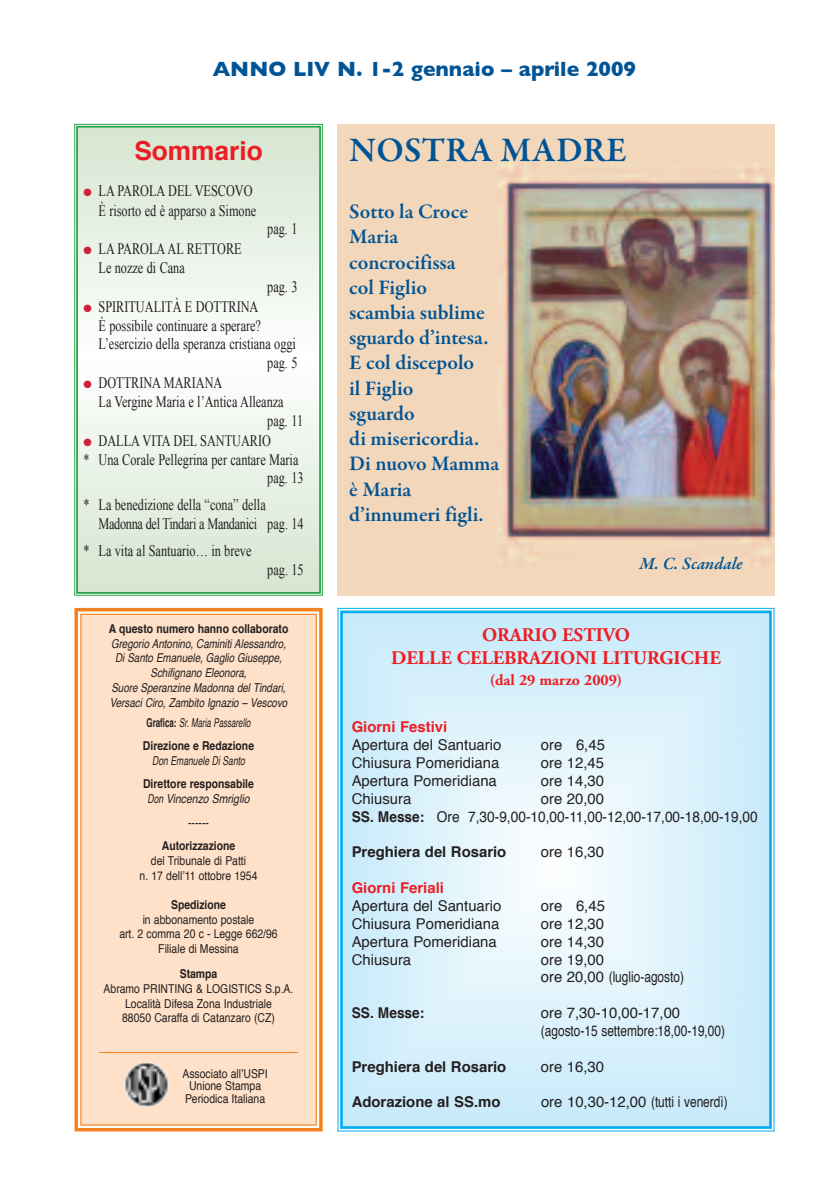
<style>
.page{position:relative;width:834px;height:1196px;background:#fff}
.page>*{position:absolute;margin:0;border:0;box-sizing:border-box;transform-origin:0 0}
.t1{font:600 35px "Garamond Premr Pro";letter-spacing:.01em;color:#005495}
.t2{font:700 26.25px "Helvetica";color:#ee1d23}
.t3{font:600 21px/25.2px "Garamond Premr Pro";color:#005495}
.t4{font:700 21px "Gill Sans";color:#005495}
.t5{font:700 19.25px/23.1px "Adobe Garamond Pro";color:#ee1d23;text-align:center}
.t6{font:italic 600 17.5px "Garamond Premr Pro";color:#005495}
.t7{font:15.92px/19.1px "Times New Roman";color:#231f20;scale:.77 1}
.t8{font:700 15.75px "Adobe Garamond Pro";color:#ee1d23}
.t9{font:14.88px/17.8px "Helvetica";color:#231f20}
.t10{font:700 14.88px "Helvetica";color:#231f20}
.t11{font:700 14.88px "Helvetica";color:#ee1d23}
.t12{font:700 14.88px "Helvetica";color:#231f20;scale:.92 1}
.t13{font:12.25px/14.7px "Helvetica";color:#231f20;text-align:center;scale:.85 1}
.t14{font:italic 12.25px/14.7px "Helvetica";color:#231f20;text-align:center;scale:.8 1}
.t15{font:700 12.25px "Helvetica";color:#231f20;scale:.85 1}
.t16{font:700 12.25px/23.4px "Helvetica";color:#231f20;scale:.65 1}
.t17{font:italic 12.25px "Helvetica";color:#231f20;scale:.7 1}
.s1{color:#cf213d}
.s2{font-weight:400;font-style:italic}
.s3{font-weight:700}
</style>
<div class="page">
<div style="left:81px;top:615px;width:234px;height:509px;background:#fee1c8"></div>
<div style="left:74px;top:608px;width:248px;height:523px;border:4px solid #f58220"></div>
<div style="left:80px;top:614px;width:237px;height:511px;border:1px solid #f58220"></div>
<img style="left:337px;top:124px;width:437px;height:471px">
<svg style="left:79px;top:129px;width:239px;height:462px"></svg>
<div style="left:76px;top:126px;width:245px;height:468px;border:2px solid #28a248"></div>
<img style="left:124px;top:1062px;width:45px;height:45px;border-radius:50%">
<hr style="left:99px;top:1052px;width:199px;height:1px;background:#f58220">
<svg style="left:344px;top:614px;width:423px;height:510px"></svg>
<div style="left:340px;top:610px;width:431px;height:518px;border:3px solid #00aeef"></div>
<h3 class="t4" style="left:213px;top:56px;width:424px">ANNO LIV N. 1-2 gennaio – aprile 2009</h3>
<h2 class="t2" style="left:134px;top:140px;width:130px">Sommario</h2>
<p class="t7" style="left:84px;top:181px;width:226px;text-align:right"><span class="s1">●</span> LA PAROLA DEL VESCOVO<br>È risorto ed è apparso a Simone</p>
<p class="t7" style="left:98px;top:239px;width:187px;text-indent:-15px"><span class="s1">●</span> LA PAROLA AL RETTORE<br>Le nozze di Cana</p>
<p class="t7" style="left:267px;top:219px;width:41px">pag. 1</p>
<p class="t7" style="left:267px;top:277px;width:41px">pag. 3</p>
<p class="t7" style="left:84px;top:297px;width:228px"><span class="s1">●</span> SPIRITUALITÀ E DOTTRINA</p>
<p class="t7" style="left:98px;top:316px;width:212px">È possibile continuare a sperare?</p>
<p class="t7" style="left:98px;top:334px;width:258px">L’esercizio della speranza cristiana oggi</p>
<p class="t7" style="left:267px;top:353px;width:41px">pag. 5</p>
<p class="t7" style="left:84px;top:373px;width:182px"><span class="s1">●</span> DOTTRINA MARIANA</p>
<p class="t7" style="left:98px;top:392px;width:242px">La Vergine Maria e l’Antica Alleanza</p>
<p class="t7" style="left:267px;top:411px;width:48px">pag. 11</p>
<p class="t7" style="left:84px;top:431px;width:245px"><span class="s1">●</span> DALLA VITA DEL SANTUARIO</p>
<p class="t7" style="left:84px;top:450px;width:280px">* Una Corale Pellegrina per cantare Maria</p>
<p class="t7" style="left:267px;top:468px;width:49px">pag. 13</p>
<p class="t7" style="left:98px;top:495px;width:268px;text-indent:-15px">* La benedizione della “cona” della<br>Madonna del Tindari a Mandanici pag. 14</p>
<p class="t7" style="left:84px;top:541px;width:219px">* La vita al Santuario… in breve</p>
<p class="t7" style="left:267px;top:559px;width:49px">pag. 15</p>
<p class="t15" style="left:109px;top:623px;width:213px">A questo numero hanno collaborato</p>
<p class="t14" style="left:110px;top:637px;width:224px">Gregorio Antonino, Caminiti Alessandro, Di Santo Emanuele, Gaglio Giuseppe, Schifignano Eleonora,<br>Suore Speranzine Madonna del Tindari, Versaci Ciro, Zambito Ignazio – Vescovo</p>
<p class="t16" style="left:143px;top:711px;width:172px">Grafica: <span class="s2">Sr. Maria Passarello<br></span>Direzione e Redazione</p>
<p class="t17" style="left:152px;top:755px;width:134px">Don Emanuele Di Santo</p>
<p class="t15" style="left:143px;top:779px;width:132px">Direttore responsabile</p>
<p class="t17" style="left:148px;top:793px;width:147px">Don Vincenzo Smriglio</p>
<p class="t13" style="left:188px;top:816px;width:26px">------</p>
<p class="t15" style="left:162px;top:840px;width:88px">Autorizzazione</p>
<p class="t13" style="left:139px;top:854px;width:140px">del Tribunale di Patti<br>n. 17 dell’11 ottobre 1954</p>
<p class="t15" style="left:171px;top:899px;width:66px">Spedizione</p>
<p class="t13" style="left:119px;top:913px;width:188px">in abbonamento postale<br>art. 2 comma 20 c - Legge 662/96<br>Filiale di Messina</p>
<p class="t15" style="left:180px;top:968px;width:46px">Stampa</p>
<p class="t13" style="left:104px;top:982px;width:225px">Abramo PRINTING &amp; LOGISTICS S.p.A.<br>Località Difesa Zona Industriale<br>88050 Caraffa di Catanzaro (CZ)</p>
<p class="t13" style="left:182px;top:1068px;width:102px;line-height:12.6px">Associato all’USPI<br>Unione Stampa<br>Periodica Italiana</p>
<h1 class="t1" style="left:349px;top:136px;width:279px">NOSTRA MADRE</h1>
<h3 class="t3" style="left:349px;top:201px;width:152px">Sotto la Croce<br>Maria concrocifissa<br>col Figlio<br>scambia sublime sguardo d’intesa.<br>E col discepolo<br>il Figlio<br>sguardo<br>di misericordia.<br>Di nuovo Mamma è Maria d’innumeri figli.</h3>
<p class="t6" style="left:639px;top:556px;width:105px">M. C. Scandale</p>
<p class="t5" style="left:391px;top:625px;width:331px">ORARIO ESTIVO<br>DELLE CELEBRAZIONI LITURGICHE</p>
<p class="t8" style="left:489px;top:673px;width:134px">(dal 29 marzo 2009)</p>
<p class="t11" style="left:351px;top:721px;width:97px">Giorni Festivi</p>
<p class="t9" style="left:351px;top:737px;width:151px">Apertura del Santuario</p>
<p class="t9" style="left:540px;top:737px;width:66px">ore 6,45</p>
<p class="t9" style="left:351px;top:755px;width:149px">Chiusura Pomeridiana</p>
<p class="t9" style="left:540px;top:755px;width:65px">ore 12,45</p>
<p class="t9" style="left:351px;top:773px;width:147px">Apertura Pomeridiana</p>
<p class="t9" style="left:540px;top:773px;width:65px">ore 14,30</p>
<p class="t9" style="left:351px;top:791px;width:61px">Chiusura</p>
<p class="t9" style="left:351px;top:791px;width:407px;text-indent:189px">ore 20,00<br><span class="s3">SS. Messe:</span> Ore 7,30-9,00-10,00-11,00-12,00-17,00-18,00-19,00</p>
<p class="t10" style="left:351px;top:846px;width:156px">Preghiera del Rosario</p>
<p class="t9" style="left:540px;top:844px;width:65px">ore 16,30</p>
<p class="t11" style="left:351px;top:881px;width:94px">Giorni Feriali</p>
<p class="t9" style="left:351px;top:898px;width:151px">Apertura del Santuario</p>
<p class="t9" style="left:540px;top:898px;width:66px">ore 6,45</p>
<p class="t9" style="left:351px;top:916px;width:149px">Chiusura Pomeridiana</p>
<p class="t9" style="left:540px;top:916px;width:65px">ore 12,30</p>
<p class="t9" style="left:351px;top:933px;width:147px">Apertura Pomeridiana</p>
<p class="t9" style="left:540px;top:933px;width:65px">ore 14,30</p>
<p class="t9" style="left:351px;top:951px;width:61px">Chiusura</p>
<p class="t9" style="left:540px;top:951px;width:145px">ore 19,00<br>ore 20,00 (luglio-agosto)</p>
<p class="t12" style="left:351px;top:1006px;width:80px">SS. Messe:</p>
<p class="t9" style="left:540px;top:1005px;width:186px">ore 7,30-10,00-17,00 (agosto-15 settembre:18,00-19,00)</p>
<p class="t10" style="left:351px;top:1060px;width:156px">Preghiera del Rosario</p>
<p class="t9" style="left:540px;top:1058px;width:65px">ore 16,30</p>
<p class="t10" style="left:351px;top:1096px;width:150px">Adorazione al SS.mo</p>
<p class="t9" style="left:541px;top:1094px;width:188px">ore 10,30-12,00 (tutti i venerdì)</p>
</div>
